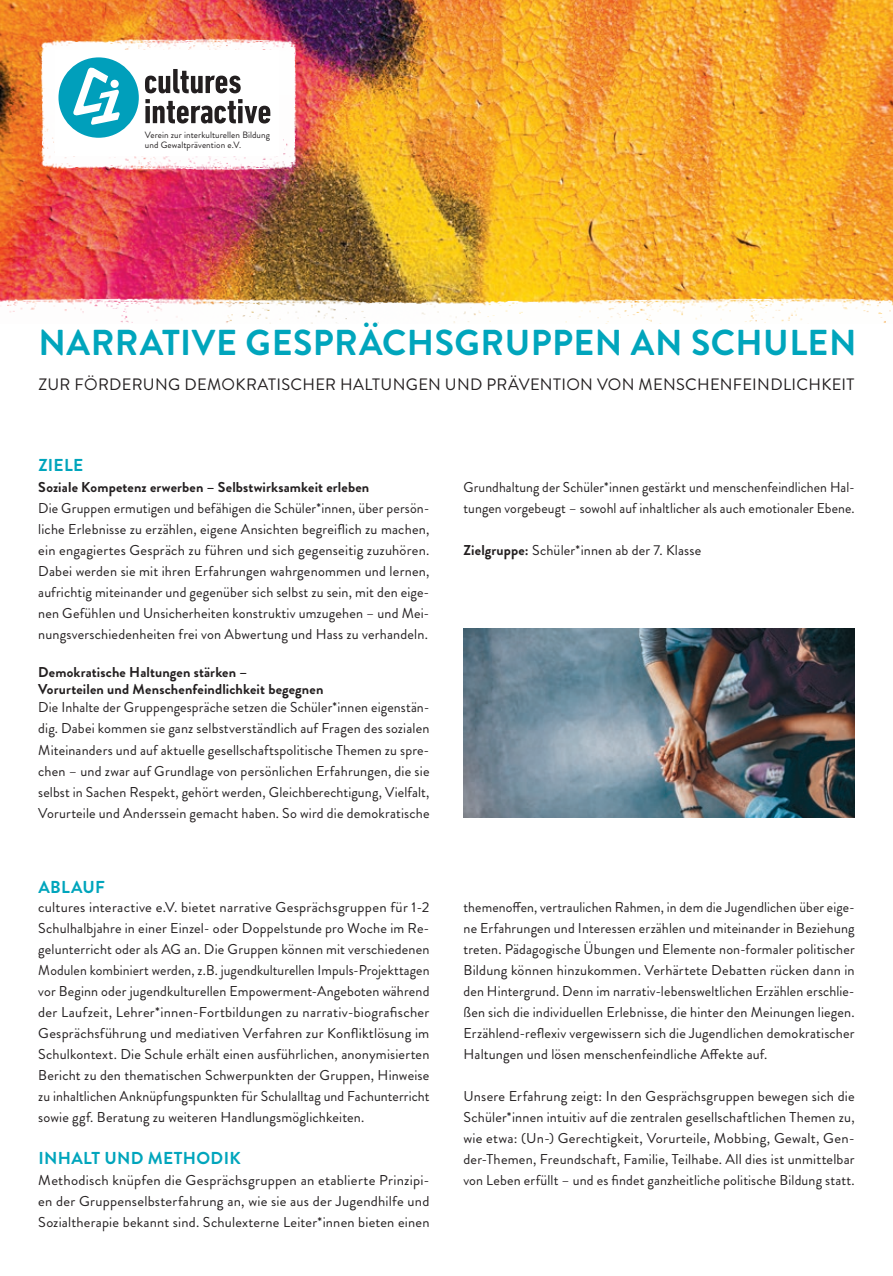
<style>
.page{position:relative;width:893px;height:1276px;background:#fff}
.page>*{position:absolute;margin:0;border:0;box-sizing:border-box;transform-origin:0 0}
.t1{font:700 36px "Brandon Grotesque";letter-spacing:.015em;color:#00a5bc}
.t2{font:700 17.25px "Brandon Grotesque";letter-spacing:.02em;color:#00a5bc}
.t3{font:16.5px "Brandon Grotesque";letter-spacing:.02em;color:#231f20}
.t4{font:14.25px/21px "Brandon Grotesque";letter-spacing:.01em;color:#231f20;text-align:justify}
.t5{font:700 14.25px/17.2px "Brandon Grotesque";letter-spacing:.01em;color:#231f20}
.t6{font:9.15px/10.5px "Brandon Grotesque";letter-spacing:.01em;color:#231f20}
.s1{font-weight:700}
</style>
<div class="page">
<img style="left:0;top:0;width:893px;height:277px">
<img style="left:29px;top:26px;width:279px;height:164px">
<img style="left:31px;top:18px;width:277px;height:77px">
<img style="left:0;top:277px;width:893px;height:47px">
<img style="left:463px;top:628px;width:392px;height:189px">
<div style="left:55px;top:51px;width:224px;height:105px;background:#fff"></div>
<svg style="left:145px;top:69px;width:96px;height:24px"></svg>
<svg style="left:145px;top:99px;width:125px;height:24px"></svg>
<svg style="left:58px;top:57px;width:81px;height:81px"></svg>
<p class="t6" style="left:145px;top:130px;width:127px">Verein zur interkulturellen Bildung und Gewaltprävention e.V.</p>
<h1 class="t1" style="left:39px;top:318px;width:820px">NARRATIVE GESPRÄCHSGRUPPEN AN SCHULEN</h1>
<p class="t3" style="left:38px;top:373px;width:818px">ZUR FÖRDERUNG DEMOKRATISCHER HALTUNGEN UND PRÄVENTION VON MENSCHENFEINDLICHKEIT</p>
<p class="t2" style="left:38px;top:453px;width:46px">ZIELE</p>
<p class="t5" style="left:38px;top:478px;width:333px">Soziale Kompetenz erwerben – Selbstwirksamkeit erleben</p>
<p class="t4" style="left:38px;top:498px;width:393px">Die Gruppen ermutigen und befähigen die Schüler*innen, über persön&shy;liche Erlebnisse zu erzählen, eigene Ansichten begreiflich zu machen, ein engagiertes Gespräch zu führen und sich gegenseitig zuzuhören.<br>Dabei werden sie mit ihren Erfahrungen wahrgenommen und lernen, aufrichtig miteinander und gegenüber sich selbst zu sein, mit den eige&shy;nen Gefühlen und Unsicherheiten konstruktiv umzugehen – und Mei&shy;nungsverschiedenheiten frei von Abwertung und Hass zu verhandeln.</p>
<p class="t5" style="left:38px;top:664px;width:287px">Demokratische Haltungen stärken –<br>Vorurteilen und Menschenfeindlichkeit begegnen</p>
<p class="t4" style="left:38px;top:697px;width:393px">Die Inhalte der Gruppengespräche setzen die Schüler*innen eigenstän&shy;dig. Dabei kommen sie ganz selbstverständlich auf Fragen des sozialen Miteinanders und auf aktuelle gesellschaftspolitische Themen zu spre&shy;chen – und zwar auf Grundlage von persönlichen Erfahrungen, die sie selbst in Sachen Respekt, gehört werden, Gleichberechtigung, Vielfalt, Vorurteile und Anderssein gemacht haben. So wird die demokratische</p>
<p class="t2" style="left:38px;top:874px;width:68px">ABLAUF</p>
<p class="t4" style="left:38px;top:897px;width:393px">cultures interactive e.V. bietet narrative Gesprächsgruppen für 1-2<br>Schulhalbjahre in einer Einzel- oder Doppelstunde pro Woche im Re&shy;gelunterricht oder als AG an. Die Gruppen können mit verschiedenen Modulen kombiniert werden, z.B. jugendkulturellen Impuls-Projekttagen vor Beginn oder jugendkulturellen Empowerment-Angeboten während der Laufzeit, Lehrer*innen-Fortbildungen zu narrativ-biografischer Gesprächsführung und mediativen Verfahren zur Konfliktlösung im Schulkontext. Die Schule erhält einen ausführlichen, anonymisierten Bericht zu den thematischen Schwerpunkten der Gruppen, Hinweise zu inhaltlichen Anknüpfungspunkten für Schulalltag und Fachunterricht sowie ggf. Beratung zu weiteren Handlungsmöglichkeiten.</p>
<p class="t2" style="left:38px;top:1146px;width:204px">INHALT UND METHODIK</p>
<p class="t4" style="left:38px;top:1170px;width:393px">Methodisch knüpfen die Gesprächsgruppen an etablierte Prinzipi&shy;en der Gruppenselbsterfahrung an, wie sie aus der Jugendhilfe und Sozialtherapie bekannt sind. Schulexterne Leiter*innen bieten einen</p>
<p class="t4" style="left:463px;top:477px;width:393px">Grundhaltung der Schüler*innen gestärkt und menschenfeindlichen Hal&shy;tungen vorgebeugt – sowohl auf inhaltlicher als auch emotionaler Ebene.</p>
<p class="t4" style="left:463px;top:540px;width:239px"><span class="s1">Zielgruppe:</span> Schüler*innen ab der 7. Klasse</p>
<p class="t4" style="left:463px;top:897px;width:393px">themenoffen, vertraulichen Rahmen, in dem die Jugendlichen über eige&shy;ne Erfahrungen und Interessen erzählen und miteinander in Beziehung treten. Pädagogische Übungen und Elemente non-formaler politischer Bildung können hinzukommen. Verhärtete Debatten rücken dann in den Hintergrund. Denn im narrativ-lebensweltlichen Erzählen erschlie&shy;ßen sich die individuellen Erlebnisse, die hinter den Meinungen liegen.<br>Erzählend-reflexiv vergewissern sich die Jugendlichen demokratischer Haltungen und lösen menschenfeindliche Affekte auf.</p>
<p class="t4" style="left:463px;top:1086px;width:393px">Unsere Erfahrung zeigt: In den Gesprächsgruppen bewegen sich die Schüler*innen intuitiv auf die zentralen gesellschaftlichen Themen zu, wie etwa: (Un-) Gerechtigkeit, Vorurteile, Mobbing, Gewalt, Gen&shy;der-Themen, Freundschaft, Familie, Teilhabe. All dies ist unmittelbar von Leben erfüllt – und es findet ganzheitliche politische Bildung statt.</p>
</div>
